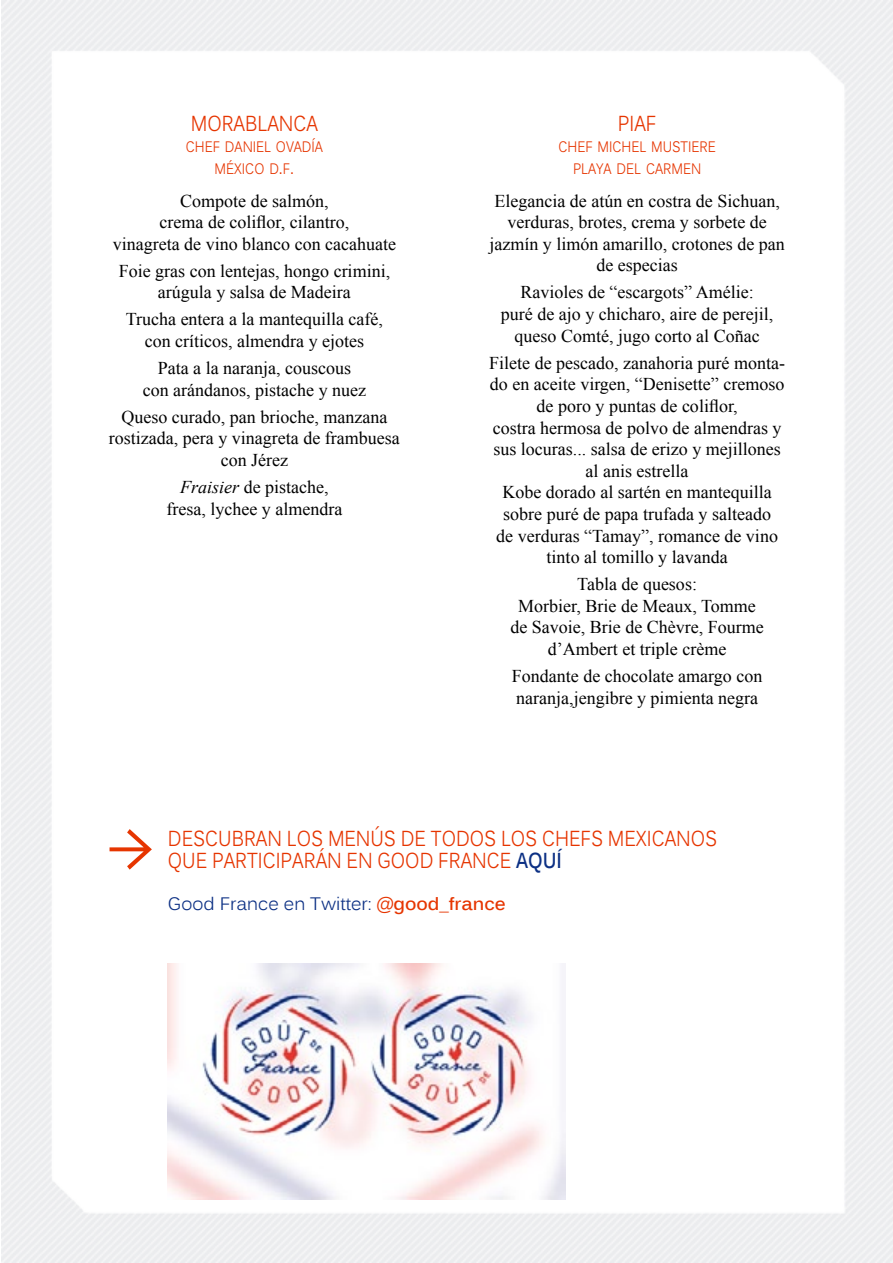
<style>
.page{position:relative;width:893px;height:1263px;background:#fff}
.page>*{position:absolute;margin:0;border:0;box-sizing:border-box;transform-origin:0 0}
.t1{font:700 72px "Minion Pro";color:#e63500}
.t2{font:21.6px "Kalinga";color:#e63500;scale:.83 1}
.t3{font:18px/21.6px "Times New Roman";color:#000;text-align:center}
.t4{font:18px "Kalinga";color:#0c3084}
.t5{font:15.15px "Kalinga";color:#e63500;scale:.83 1}
.s1{font-size:21.6px}
.s2{font-style:italic}
.s3{font-weight:700;color:#0c3084}
.s4{font-weight:700;color:#e63500}
</style>
<div class="page">
<img style="left:168px;top:963px;width:398px;height:236px">
<p class="t2" style="left:191px;top:109px;width:155px">MORABLANCA</p>
<p class="t5" style="left:186px;top:137px;width:167px">CHEF DANIEL OVADÍA</p>
<p class="t5" style="left:215px;top:159px;width:97px">MÉXICO D<span class="s1">.</span>F<span class="s1">.</span></p>
<p class="t3" style="left:180px;top:189px;width:150px">Compote de salmón,</p>
<p class="t3" style="left:160px;top:211px;width:191px">crema de coliflor, cilantro,</p>
<p class="t3" style="left:113px;top:232px;width:285px">vinagreta de vino blanco con cacahuate</p>
<p class="t3" style="left:119px;top:259px;width:273px">Foie gras con lentejas, hongo crimini, arúgula y salsa de Madeira</p>
<p class="t3" style="left:126px;top:308px;width:259px">Trucha entera a la mantequilla café,</p>
<p class="t3" style="left:145px;top:330px;width:221px">con críticos, almendra y ejotes</p>
<p class="t3" style="left:158px;top:357px;width:195px">Pata a la naranja, couscous</p>
<p class="t3" style="left:143px;top:378px;width:225px">con arándanos, pistache y nuez</p>
<p class="t3" style="left:109px;top:405px;width:292px">Queso curado, pan brioche, manzana rostizada, pera y vinagreta de frambuesa con Jérez</p>
<p class="t3" style="left:180px;top:475px;width:150px"><span class="s2">Fraisier</span> de pistache,</p>
<p class="t3" style="left:166px;top:497px;width:177px">fresa, lychee y almendra</p>
<p class="t2" style="left:618px;top:109px;width:48px">PIAF</p>
<p class="t5" style="left:558px;top:137px;width:191px">CHEF MICHEL MUSTIERE</p>
<p class="t5" style="left:573px;top:159px;width:156px">PLAYA DEL CARMEN</p>
<p class="t3" style="left:489px;top:189px;width:297px">Elegancia de atún en costra de Sichuan, verduras, brotes, crema y sorbete de jazmín y limón amarillo, crotones de pan de especias</p>
<p class="t3" style="left:521px;top:281px;width:235px">Ravioles de “escargots” Amélie:</p>
<p class="t3" style="left:501px;top:303px;width:274px">puré de ajo y chicharo, aire de perejil, queso Comté, jugo corto al Coñac</p>
<p class="t3" style="left:489px;top:351px;width:297px">Filete de pescado, zanahoria puré monta&shy;do en aceite virgen, “Denisette” cremoso de poro y puntas de coliflor,</p>
<p class="t3" style="left:493px;top:416px;width:290px">costra hermosa de polvo de almendras y sus locuras... salsa de erizo y mejillones al anis estrella</p>
<p class="t3" style="left:496px;top:481px;width:283px">Kobe dorado al sartén en mantequilla sobre puré de papa trufada y salteado de verduras “Tamay”, romance de vino tinto al tomillo y lavanda</p>
<p class="t3" style="left:577px;top:573px;width:121px">Tabla de quesos:</p>
<p class="t3" style="left:510px;top:594px;width:255px">Morbier, Brie de Meaux, Tomme de Savoie, Brie de Chèvre, Fourme d’Ambert et triple crème</p>
<p class="t3" style="left:512px;top:664px;width:252px;text-align:left">Fondante de chocolate amargo con naranja,jengibre y pimienta negra</p>
<p class="t1" style="left:154px;top:905px;width:48px;rotate:-180deg">←</p>
<p class="t2" style="left:168px;top:824px;width:663px">DESCUBRAN LOS MENÚS DE TODOS LOS CHEFS MEXICANOS</p>
<p class="t2" style="left:168px;top:846px;width:476px">QUE PARTICIPARÁN EN GOOD FRANCE <span class="s3">AQUÍ</span></p>
<p class="t4" style="left:168px;top:892px;width:339px">Good France en Twitter: <span class="s4">@good_france</span></p>
</div>
